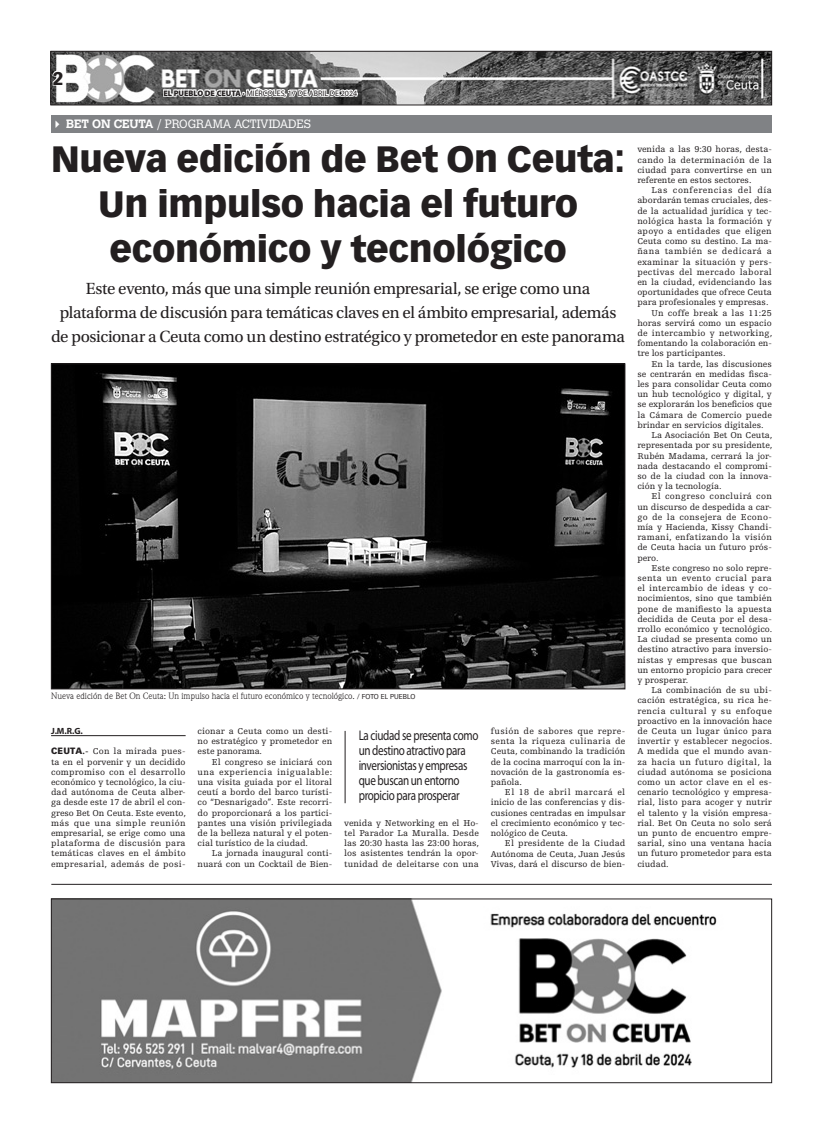
<style>
.page{position:relative;width:823px;height:1134px;background:#fff}
.page>*{position:absolute;margin:0;border:0;box-sizing:border-box;transform-origin:0 0}
._01_TIT-4COL{font:900 36px/45px "Vectora LT Std";letter-spacing:-.01em;color:#231f20;text-align:center}
.D_00_NUMERO_DERECHA{font:900 18px "Vectora LT Std";color:#231f20}
._03_SUB-4COL{font:17px/24px "Utopia Std";letter-spacing:-.02em;color:#231f20;text-align:center}
._06_Sumario{font:14px/15px "Myriad Pro";letter-spacing:-.03em;color:#231f20;scale:.79 1}
._00_CINTILLO_2{font:300 12px "Calvert MT Std";letter-spacing:-.01em;color:#fff}
._00_Texto_2{font:9px/10.2px "Egyptienne FLT Std";letter-spacing:-.005em;color:#231f20;text-align:justify}
._00_Texto_1{font:9px/10.2px "Egyptienne FLT Std";letter-spacing:.005em;color:#231f20;text-align:justify}
._07_Pie_de_foto{font:9px "Weidemann Std";color:#231f20}
._00_Firma-1{font:700 9px "Myriad Pro";color:#231f20}
._10_EL_PUEBLO_DE_CEU{font:8px "Myriad Pro";color:#231f20}
.s1{font-weight:900}
.s2{font-weight:700}
.s3{font-family:"Vectora LT Std";font-size:7px}
.s4{font-family:"Vectora LT Std";font-weight:900}
</style>
<div class="page">
<img style="left:53px;top:366px;width:569px;height:321px">
<svg style="left:50px;top:688px;width:367px;height:75px"></svg>
<hr style="left:344px;top:731px;width:1px;height:72px;background:#231f20">
<div style="left:51px;top:116px;width:720px;height:17px;background:#808285"></div>
<hr style="left:51px;top:884px;width:720px;height:1px;background:#231f20">
<img style="left:53px;top:901px;width:664px;height:180px">
<div style="left:51px;top:899px;width:720px;height:184px;border:1px solid #231f20"></div>
<img style="left:53px;top:53px;width:716px;height:50px">
<div style="left:51px;top:51px;width:720px;height:54px;border:1px solid #231f20"></div>
<svg style="left:51px;top:69px;width:14px;height:18px"></svg>
<svg style="left:162px;top:74px;width:197px;height:32px"></svg>
<p class="D_00_NUMERO_DERECHA" style="left:53px;top:67px;width:12px">2</p>
<p class="_10_EL_PUEBLO_DE_CEU" style="left:163px;top:88px;width:195px"><span class="s1">EL PUEBLO DE CEUTA ·</span> MIÉRCOLES, 17 DE ABRIL DE 2024</p>
<p class="_00_CINTILLO_2" style="left:51px;top:117px;width:261px">✔ <span class="s2">BET ON CEUTA</span> / PROGRAMA ACTIVIDADES</p>
<p class="_01_TIT-4COL" style="left:51px;top:136px;width:575px">Nueva edición de Bet On Ceuta:<br>Un impulso hacia el futuro económico y tecnológico</p>
<p class="_03_SUB-4COL" style="left:51px;top:277px;width:575px">Este evento, más que una simple reunión empresarial, se erige como una plataforma de discusión para temáticas claves en el ámbito empresarial, además de posicionar a Ceuta como un destino estratégico y prometedor en este panorama</p>
<p class="_07_Pie_de_foto" style="left:51px;top:691px;width:365px">Nueva edición de Bet On Ceuta: Un impulso hacia el futuro económico y tecnológico. <span class="s3">/ FOTO EL PUEBLO</span></p>
<p class="_06_Sumario" style="left:358px;top:728px;width:153px">La ciudad se presenta como un destino atractivo para inversionistas y empresas que buscan un entorno propicio para prosperar</p>
<p class="_00_Texto_1" style="left:197px;top:726px;width:136px">cionar a Ceuta como un desti&shy;no estratégico y prometedor en este panorama.</p>
<p class="_00_Texto_2" style="left:197px;top:757px;width:136px;text-indent:14px">El congreso se iniciará con una experiencia inigualable: una visita guiada por el litoral ceutí a bordo del barco turísti&shy;co “Desnarigado”. Este recorri&shy;do proporcionará a los partici&shy;pantes una visión privilegiada de la belleza natural y el poten&shy;cial turístico de la ciudad.</p>
<p class="_00_Texto_2" style="left:197px;top:848px;width:136px;text-align:right">La jornada inaugural conti&shy;nuará con un Cocktail de Bien-</p>
<p class="_00_Firma-1" style="left:51px;top:725px;width:33px">J.M.R.G.</p>
<p class="_00_Texto_1" style="left:51px;top:746px;width:136px"><span class="s4">CEUTA</span><span class="s2">.-</span> Con la mirada pues&shy;ta en el porvenir y un decidido compromiso con el desarrollo económico y tecnológico, la ciu&shy;dad autónoma de Ceuta alber&shy;ga desde este 17 de abril el con&shy;greso Bet On Ceuta. Este evento, más que una simple reunión empresarial, se erige como una plataforma de discusión para temáticas claves en el ámbito empresarial, además de posi-</p>
<p class="_00_Texto_2" style="left:344px;top:818px;width:136px">venida y Networking en el Ho&shy;tel Parador La Muralla. Desde las 20:30 hasta las 23:00 horas, los asistentes tendrán la opor&shy;tunidad de deleitarse con una</p>
<p class="_00_Texto_2" style="left:490px;top:726px;width:136px">fusión de sabores que repre&shy;senta la riqueza culinaria de Ceuta, combinando la tradición de la cocina marroquí con la in&shy;novación de la gastronomía es&shy;pañola.</p>
<p class="_00_Texto_2" style="left:490px;top:787px;width:136px;text-indent:14px">El 18 de abril marcará el inicio de las conferencias y dis&shy;cusiones centradas en impulsar el crecimiento económico y tec&shy;nológico de Ceuta.</p>
<p class="_00_Texto_2" style="left:490px;top:838px;width:136px;text-indent:14px">El presidente de la Ciudad Autónoma de Ceuta, Juan Jesús Vivas, dará el discurso de bien-</p>
<p class="_00_Texto_2" style="left:637px;top:144px;width:136px">venida a las 9:30 horas, desta&shy;cando la determinación de la ciudad para convertirse en un referente en estos sectores.</p>
<p class="_00_Texto_2" style="left:637px;top:185px;width:136px;text-indent:14px">Las conferencias del día abordarán temas cruciales, des&shy;de la actualidad jurídica y tec&shy;nológica hasta la formación y apoyo a entidades que eligen Ceuta como su destino. La ma&shy;ñana también se dedicará a examinar la situación y pers&shy;pectivas del mercado laboral en la ciudad, evidenciando las oportunidades que ofrece Ceuta para profesionales y empresas.</p>
<p class="_00_Texto_2" style="left:637px;top:308px;width:136px;text-indent:14px">Un coffe break a las 11:25 horas servirá como un espacio de intercambio y networking, fomentando la colaboración en&shy;tre los participantes.</p>
<p class="_00_Texto_2" style="left:637px;top:359px;width:136px;text-indent:14px">En la tarde, las discusiones se centrarán en medidas fisca&shy;les para consolidar Ceuta como un hub tecnológico y digital, y se explorarán los beneficios que la Cámara de Comercio puede brindar en servicios digitales.</p>
<p class="_00_Texto_2" style="left:637px;top:430px;width:136px;text-indent:14px">La Asociación Bet On Ceuta, representada por su presidente, Rubén Madama, cerrará la jor&shy;nada destacando el compromi&shy;so de la ciudad con la innova&shy;ción y la tecnología.</p>
<p class="_00_Texto_2" style="left:637px;top:491px;width:136px;text-indent:14px">El congreso concluirá con un discurso de despedida a car&shy;go de la consejera de Econo&shy;mía y Hacienda, Kissy Chandi&shy;ramani, enfatizando la visión de Ceuta hacia un futuro prós&shy;pero.</p>
<p class="_00_Texto_2" style="left:637px;top:563px;width:136px;text-indent:14px">Este congreso no solo repre&shy;senta un evento crucial para el intercambio de ideas y co&shy;nocimientos, sino que también pone de manifiesto la apuesta decidida de Ceuta por el desa&shy;rrollo económico y tecnológico.<br>La ciudad se presenta como un destino atractivo para inversio&shy;nistas y empresas que buscan un entorno propicio para crecer y prosperar.</p>
<p class="_00_Texto_2" style="left:637px;top:685px;width:136px;text-indent:14px">La combinación de su ubi&shy;cación estratégica, su rica he&shy;rencia cultural y su enfoque proactivo en la innovación hace de Ceuta un lugar único para invertir y establecer negocios.<br>A medida que el mundo avan&shy;za hacia un futuro digital, la ciudad autónoma se posiciona como un actor clave en el es&shy;cenario tecnológico y empresa&shy;rial, listo para acoger y nutrir el talento y la visión empresa&shy;rial. Bet On Ceuta no solo será un punto de encuentro empre&shy;sarial, sino una ventana hacia un futuro prometedor para esta ciudad.</p>
</div>
